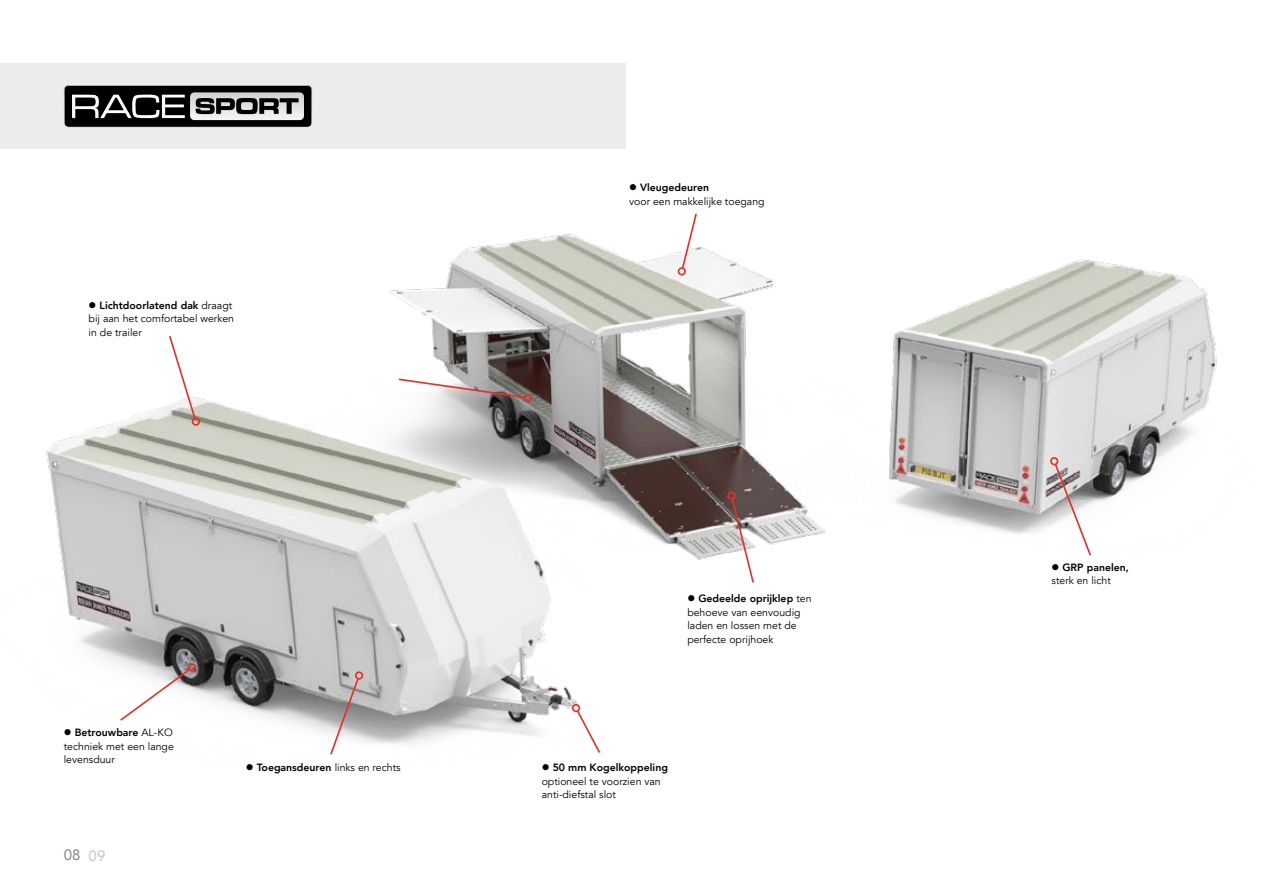
<style>
.page{position:relative;width:1263px;height:893px;background:#fff}
.page>*{position:absolute;margin:0;border:0;box-sizing:border-box;transform-origin:0 0}
.t1{font:15px "Avenir LT";color:#878787}
.t2{font:10.5px/13.5px "Avenir LT";color:#000}
.t3{font:800 10.5px "Avenir LT";color:#000}
.s1{font-weight:800}
.s2{color:#c6c6c6}
.s3{font-weight:400}
</style>
<div class="page">
<img style="left:46px;top:234px;width:1171px;height:510px">
<div style="left:0;top:64px;width:625px;height:85px;background:#ececec"></div>
<svg style="left:64px;top:85px;width:248px;height:43px;background:#4f4f4f"></svg>
<svg style="left:329px;top:670px;width:36px;height:85px"></svg>
<svg style="left:681px;top:213px;width:17px;height:57px"></svg>
<div style="left:677px;top:267px;width:9px;height:9px;border:2px solid #e63027;border-radius:3px"></div>
<svg style="left:1049px;top:456px;width:43px;height:101px"></svg>
<svg style="left:118px;top:662px;width:80px;height:60px"></svg>
<svg style="left:168px;top:334px;width:33px;height:92px"></svg>
<svg style="left:730px;top:497px;width:25px;height:87px"></svg>
<div style="left:727px;top:491px;width:9px;height:9px;border:2px solid #e63027;border-radius:3px"></div>
<svg style="left:571px;top:703px;width:31px;height:50px"></svg>
<svg style="left:397px;top:377px;width:136px;height:26px"></svg>
<p class="t2" style="left:89px;top:299px;width:147px">● <span class="s1">Lichtdoorlatend dak</span> draagt bij aan het comfortabel werken in de trailer</p>
<p class="t2" style="left:64px;top:726px;width:112px;text-align:justify">● <span class="s1">Betrouwbare</span> AL-KO techniek met een lange levensduur</p>
<h1 class="t1" style="left:64px;top:846px;width:43px">08 <span class="s2">09</span></h1>
<p class="t3" style="left:246px;top:761px;width:156px">● Toegansdeuren <span class="s3">links en rechts</span></p>
<p class="t2" style="left:629px;top:181px;width:137px">● <span class="s1">Vleugedeuren<br></span>voor een makkelijke toegang</p>
<p class="t2" style="left:687px;top:592px;width:126px">● <span class="s1">Gedeelde oprijklep</span> ten behoeve van eenvoudig laden en lossen met de perfecte oprijhoek</p>
<p class="t2" style="left:542px;top:761px;width:128px">● <span class="s1">50 mm Kogelkoppeling </span>optioneel te voorzien van anti-diefstal slot</p>
<p class="t2" style="left:1051px;top:561px;width:79px">● <span class="s1">GRP panelen, </span>sterk en licht</p>
</div>
